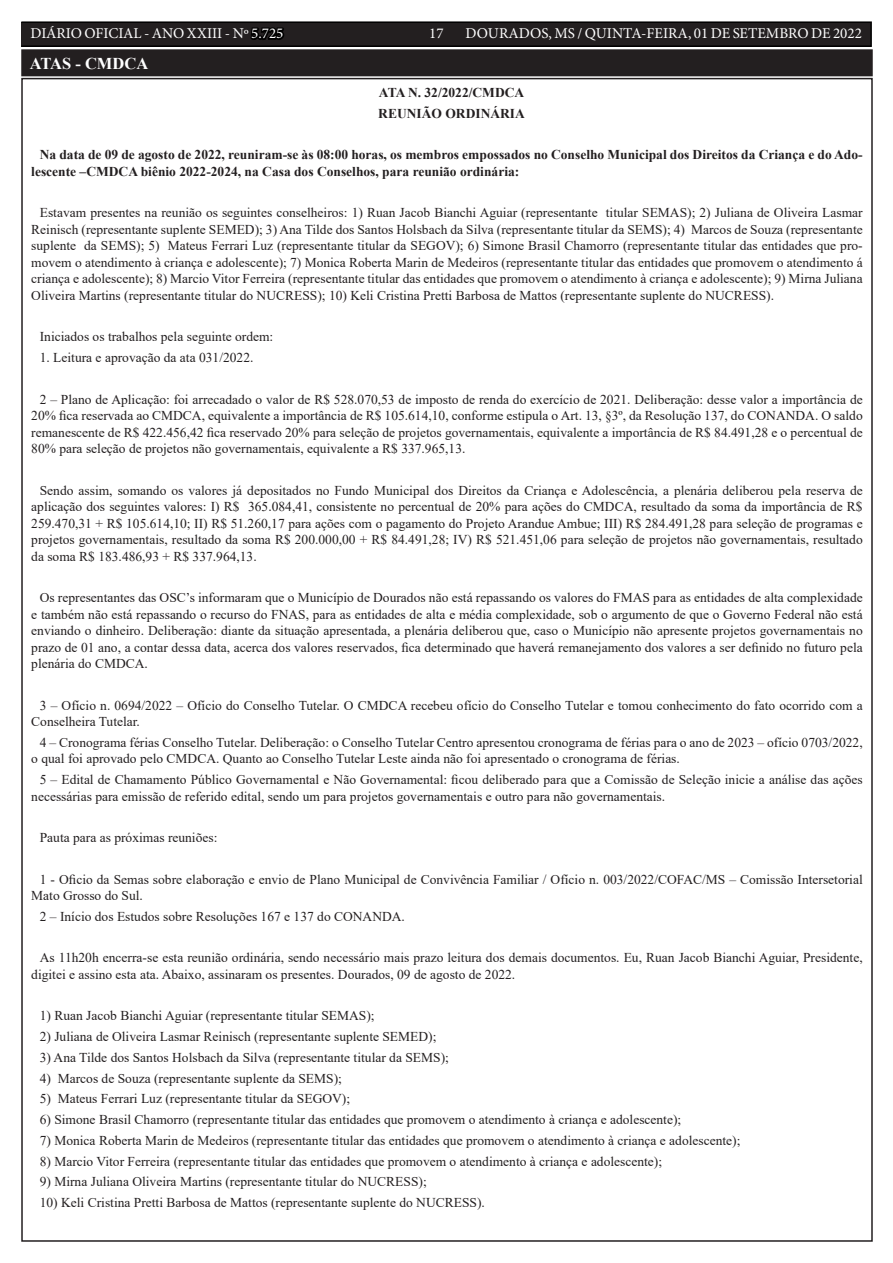
<style>
.page{position:relative;width:893px;height:1263px;background:#fff}
.page>*{position:absolute;margin:0;border:0;box-sizing:border-box;transform-origin:0 0}
.TEXTO{font:700 16.5px "Times New Roman";color:#fff}
.t1{font:15px "Minion Pro";color:#fff}
.TEXTO-2{font:13.5px/16.5px "Times New Roman";color:#231f20}
.TEXTO-3{font:700 13.5px/16.5px "Times New Roman";color:#231f20}
.s1{color:#000}
</style>
<div class="page">
<div style="left:21px;top:22px;width:850px;height:24px;background:#231f20"></div>
<div style="left:21px;top:21px;width:851px;height:26px;border:2px solid #000"></div>
<div style="left:23px;top:51px;width:848px;height:23px;background:#231f20"></div>
<div style="left:21px;top:49px;width:852px;height:27px;border:4px solid #231f20"></div>
<p class="t1" style="left:31px;top:24px;width:254px">DIÁRIO OFICIAL - ANO XXIII - Nº <span class="s1">5.725</span></p>
<p class="t1" style="left:429px;top:24px;width:16px">17</p>
<p class="t1" style="left:465px;top:24px;width:398px">DOURADOS, MS / QUINTA-FEIRA, 01 DE SETEMBRO DE 2022</p>
<p class="TEXTO" style="left:30px;top:52px;width:120px">ATAS - CMDCA</p>
<p class="TEXTO-3" style="left:379px;top:84px;width:147px">ATA N. 32/2022/CMDCA</p>
<p class="TEXTO-3" style="left:378px;top:105px;width:148px">REUNIÃO ORDINÁRIA</p>
<p class="TEXTO-3" style="left:31px;top:146px;width:833px;text-indent:9px">Na data de 09 de agosto de 2022, reuniram-se às 08:00 horas, os membros empossados no Conselho Municipal dos Direitos da Criança e do Ado&shy;lescente –CMDCA biênio 2022-2024, na Casa dos Conselhos, para reunião ordinária:</p>
<p class="TEXTO-2" style="left:31px;top:204px;width:833px;text-align:justify;text-indent:9px">Estavam presentes na reunião os seguintes conselheiros: 1) Ruan Jacob Bianchi Aguiar (representante titular SEMAS); 2) Juliana de Oliveira Lasmar Reinisch (representante suplente SEMED); 3) Ana Tilde dos Santos Holsbach da Silva (representante titular da SEMS); 4) Marcos de Souza (representante suplente da SEMS); 5) Mateus Ferrari Luz (representante titular da SEGOV); 6) Simone Brasil Chamorro (representante titular das entidades que pro&shy;movem o atendimento à criança e adolescente); 7) Monica Roberta Marin de Medeiros (representante titular das entidades que promovem o atendimento á criança e adolescente); 8) Marcio Vitor Ferreira (representante titular das entidades que promovem o atendimento à criança e adolescente); 9) Mirna Juliana Oliveira Martins (representante titular do NUCRESS); 10) Keli Cristina Pretti Barbosa de Mattos (representante suplente do NUCRESS).</p>
<p class="TEXTO-2" style="left:40px;top:328px;width:235px">Iniciados os trabalhos pela seguinte ordem:</p>
<p class="TEXTO-2" style="left:40px;top:349px;width:215px">1. Leitura e aprovação da ata 031/2022.</p>
<p class="TEXTO-2" style="left:31px;top:390px;width:833px;text-align:justify;text-indent:9px">2 – Plano de Aplicação: foi arrecadado o valor de R$ 528.070,53 de imposto de renda do exercício de 2021. Deliberação: desse valor a importância de 20% fica reservada ao CMDCA, equivalente a importância de R$ 105.614,10, conforme estipula o Art. 13, §3º, da Resolução 137, do CONANDA. O saldo remanescente de R$ 422.456,42 fica reservado 20% para seleção de projetos governamentais, equivalente a importância de R$ 84.491,28 e o percentual de 80% para seleção de projetos não governamentais, equivalente a R$ 337.965,13.</p>
<p class="TEXTO-2" style="left:31px;top:481px;width:833px;text-align:justify;text-indent:9px">Sendo assim, somando os valores já depositados no Fundo Municipal dos Direitos da Criança e Adolescência, a plenária deliberou pela reserva de aplicação dos seguintes valores: I) R$ 365.084,41, consistente no percentual de 20% para ações do CMDCA, resultado da soma da importância de R$ 259.470,31 + R$ 105.614,10; II) R$ 51.260,17 para ações com o pagamento do Projeto Arandue Ambue; III) R$ 284.491,28 para seleção de programas e projetos governamentais, resultado da soma R$ 200.000,00 + R$ 84.491,28; IV) R$ 521.451,06 para seleção de projetos não governamentais, resultado da soma R$ 183.486,93 + R$ 337.964,13.</p>
<p class="TEXTO-2" style="left:31px;top:589px;width:833px;text-align:justify;text-indent:9px">Os representantes das OSC’s informaram que o Município de Dourados não está repassando os valores do FMAS para as entidades de alta complexidade e também não está repassando o recurso do FNAS, para as entidades de alta e média complexidade, sob o argumento de que o Governo Federal não está enviando o dinheiro. Deliberação: diante da situação apresentada, a plenária deliberou que, caso o Município não apresente projetos governamentais no prazo de 01 ano, a contar dessa data, acerca dos valores reservados, fica determinado que haverá remanejamento dos valores a ser definido no futuro pela plenária do CMDCA.</p>
<p class="TEXTO-2" style="left:31px;top:696px;width:833px;text-indent:9px">3 – Ofício n. 0694/2022 – Ofício do Conselho Tutelar. O CMDCA recebeu ofício do Conselho Tutelar e tomou conhecimento do fato ocorrido com a<br>Conselheira Tutelar.</p>
<p class="TEXTO-2" style="left:31px;top:734px;width:833px;text-indent:9px">4 – Cronograma férias Conselho Tutelar. Deliberação: o Conselho Tutelar Centro apresentou cronograma de férias para o ano de 2023 – ofício 0703/2022, o qual foi aprovado pelo CMDCA. Quanto ao Conselho Tutelar Leste ainda não foi apresentado o cronograma de férias.</p>
<p class="TEXTO-2" style="left:31px;top:771px;width:833px;text-indent:9px">5 – Edital de Chamamento Público Governamental e Não Governamental: ficou deliberado para que a Comissão de Seleção inicie a análise das ações necessárias para emissão de referido edital, sendo um para projetos governamentais e outro para não governamentais.</p>
<p class="TEXTO-2" style="left:40px;top:829px;width:179px">Pauta para as próximas reuniões:</p>
<p class="TEXTO-2" style="left:31px;top:870px;width:833px;text-indent:9px">1 - Oficio da Semas sobre elaboração e envio de Plano Municipal de Convivência Familiar / Ofício n. 003/2022/COFAC/MS – Comissão Intersetorial<br>Mato Grosso do Sul.</p>
<p class="TEXTO-2" style="left:40px;top:908px;width:367px">2 – Início dos Estudos sobre Resoluções 167 e 137 do CONANDA.</p>
<p class="TEXTO-2" style="left:31px;top:949px;width:833px;text-indent:9px">As 11h20h encerra-se esta reunião ordinária, sendo necessário mais prazo leitura dos demais documentos. Eu, Ruan Jacob Bianchi Aguiar, Presidente, digitei e assino esta ata. Abaixo, assinaram os presentes. Dourados, 09 de agosto de 2022.</p>
<p class="TEXTO-2" style="left:40px;top:1007px;width:336px">1) Ruan Jacob Bianchi Aguiar (representante titular SEMAS);</p>
<p class="TEXTO-2" style="left:40px;top:1028px;width:398px">2) Juliana de Oliveira Lasmar Reinisch (representante suplente SEMED);</p>
<p class="TEXTO-2" style="left:40px;top:1049px;width:411px">3) Ana Tilde dos Santos Holsbach da Silva (representante titular da SEMS);</p>
<p class="TEXTO-2" style="left:40px;top:1069px;width:304px">4) Marcos de Souza (representante suplente da SEMS);</p>
<p class="TEXTO-2" style="left:40px;top:1090px;width:312px">5) Mateus Ferrari Luz (representante titular da SEGOV);</p>
<p class="TEXTO-2" style="left:40px;top:1111px;width:643px">6) Simone Brasil Chamorro (representante titular das entidades que promovem o atendimento à criança e adolescente);</p>
<p class="TEXTO-2" style="left:40px;top:1132px;width:702px">7) Monica Roberta Marin de Medeiros (representante titular das entidades que promovem o atendimento à criança e adolescente);</p>
<p class="TEXTO-2" style="left:40px;top:1152px;width:624px">8) Marcio Vitor Ferreira (representante titular das entidades que promovem o atendimento à criança e adolescente);</p>
<p class="TEXTO-2" style="left:40px;top:1173px;width:388px">9) Mirna Juliana Oliveira Martins (representante titular do NUCRESS);</p>
<p class="TEXTO-2" style="left:40px;top:1194px;width:447px">10) Keli Cristina Pretti Barbosa de Mattos (representante suplente do NUCRESS).</p>
</div>
